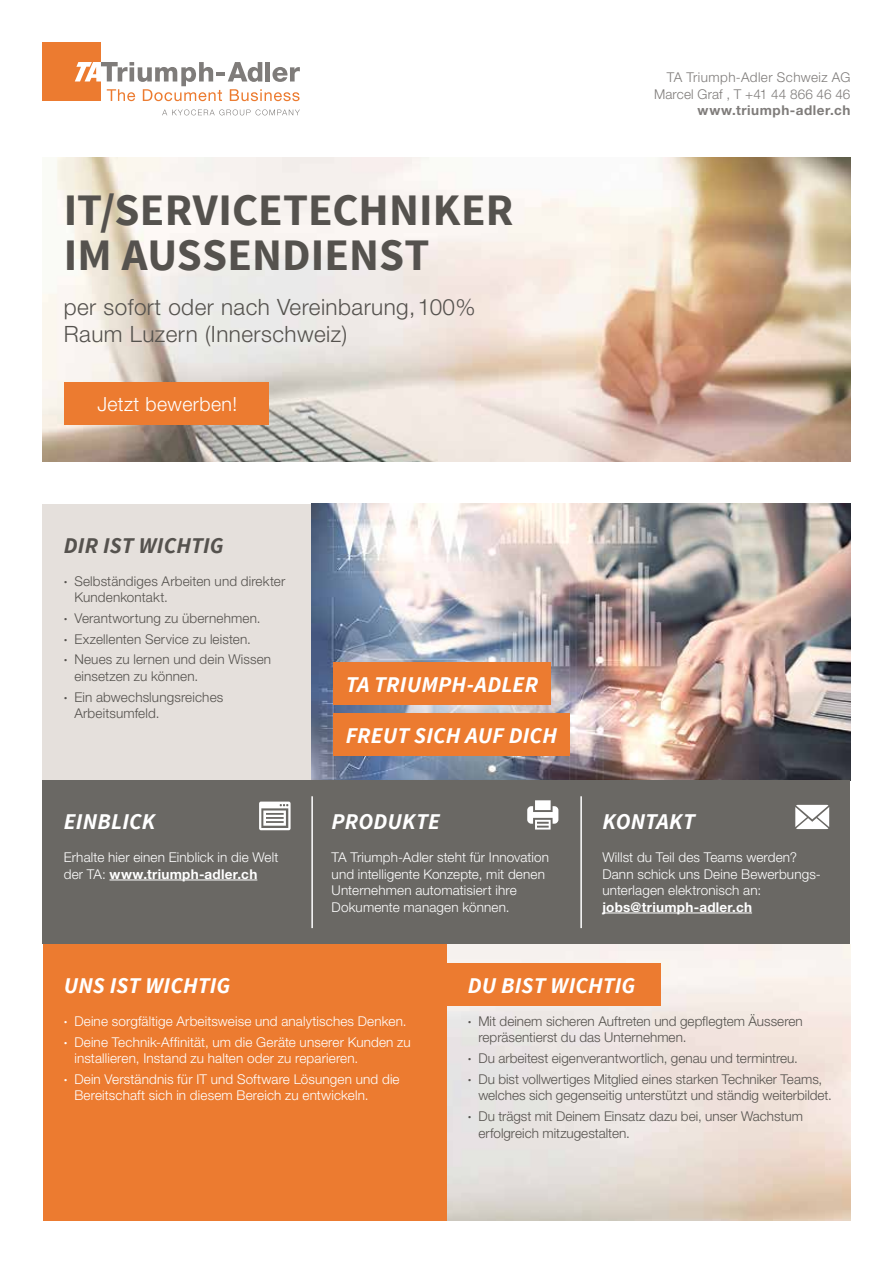
<style>
.page{position:relative;width:893px;height:1263px;background:#fff}
.page>*{position:absolute;margin:0;border:0;box-sizing:border-box;transform-origin:0 0}
.t1{font:700 45px/45px "Source Sans Pro";color:#55524e}
.t2{font:italic 700 22.5px "Source Sans Pro";letter-spacing:.005em;color:#fff}
.t3{font:300 22.5px/27px "Helvetica Neue LT Std";letter-spacing:.02em;color:#55524e}
.t4{font:italic 700 22.5px "Source Sans Pro";letter-spacing:.005em;color:#55524e}
.t5{font:300 19.5px "Helvetica Neue LT Std";letter-spacing:.02em;color:#fff}
.t6{font:300 13.5px/20.7px "Helvetica Neue LT Std";letter-spacing:.005em;color:#55524e}
.t7{font:300 13.5px/16.5px "Helvetica Neue LT Std";letter-spacing:.01em;color:#fff}
.t8{font:300 13.5px/16.5px "Helvetica Neue LT Std";letter-spacing:.015em;color:#7f7c7a;text-align:right}
.t9{font:700 13.5px "Helvetica Neue LT Std";letter-spacing:.02em;color:#fff}
.t10{font:700 13.5px "Helvetica Neue LT Std";letter-spacing:.04em;color:#7f7c7a}
.s1{font-weight:700}
</style>
<div class="page">
<img style="left:446px;top:944px;width:404px;height:276px">
<div style="left:43px;top:43px;width:58px;height:58px;background:#ec7b30"></div>
<svg style="left:75px;top:62px;width:225px;height:39px"></svg>
<svg style="left:162px;top:109px;width:138px;height:6px"></svg>
<img style="left:43px;top:157px;width:807px;height:304px">
<div style="left:43px;top:944px;width:403px;height:276px;background:#ec7b30"></div>
<div style="left:43px;top:504px;width:269px;height:276px;background:#e5e0dc"></div>
<div style="left:64px;top:383px;width:205px;height:42px;background:#ec7b30"></div>
<div style="left:445px;top:963px;width:215px;height:42px;background:#ec7b30"></div>
<img style="left:312px;top:504px;width:538px;height:276px">
<div style="left:333px;top:662px;width:217px;height:43px;background:#ec7b30"></div>
<div style="left:333px;top:713px;width:236px;height:43px;background:#ec7b30"></div>
<div style="left:43px;top:780px;width:807px;height:164px;background:#6a6864"></div>
<hr style="left:602px;top:913px;width:150px;height:1px;background:#fff">
<hr style="left:110px;top:880px;width:147px;height:1px;background:#fff">
<hr style="left:580px;top:796px;width:2px;height:132px;background:#fff">
<hr style="left:311px;top:796px;width:2px;height:132px;background:#fff">
<svg style="left:795px;top:805px;width:34px;height:24px"></svg>
<svg style="left:527px;top:800px;width:31px;height:29px"></svg>
<svg style="left:259px;top:801px;width:32px;height:29px"></svg>
<h1 class="t1" style="left:64px;top:189px;width:451px">IT/SERVICETECHNIKER<br>IM AUSSENDIENST</h1>
<h2 class="t3" style="left:64px;top:293px;width:413px">per sofort oder nach Vereinbarung,100%<br>Raum Luzern (Innerschweiz)</h2>
<h3 class="t5" style="left:97px;top:392px;width:141px">Jetzt bewerben!</h3>
<p class="t8" style="left:654px;top:69px;width:198px">TA Triumph-Adler Schweiz AG<br>Marcel Graf , T +41 44 866 46 46</p>
<p class="t10" style="left:697px;top:102px;width:154px">www.triumph-adler.ch</p>
<h2 class="t4" style="left:64px;top:531px;width:161px">DIR IST WICHTIG</h2>
<p class="t6" style="left:74px;top:572px;width:212px;line-height:16.5px;text-indent:-11px"><span class="s1">·</span> Selbständiges Arbeiten und direkter<br>Kundenkontakt.</p>
<p class="t6" style="left:64px;top:607px;width:209px"><span class="s1">·</span> Verantwortung zu übernehmen.<br><span class="s1">·</span> Exzellenten Service zu leisten.<br><span class="s1">·</span> Neues zu lernen und dein Wissen</p>
<p class="t6" style="left:64px;top:665px;width:161px;text-indent:11px">einsetzen zu können.<br><span class="s1">·</span> Ein abwechslungsreiches</p>
<p class="t6" style="left:74px;top:703px;width:87px">Arbeitsumfeld.</p>
<h2 class="t2" style="left:64px;top:807px;width:93px">EINBLICK</h2>
<p class="t7" style="left:64px;top:849px;width:216px">Erhalte hier einen Einblick in die Welt der TA: <span class="s1">www.triumph-adler.ch</span></p>
<h2 class="t2" style="left:346px;top:670px;width:194px">TA TRIUMPH-ADLER</h2>
<h2 class="t2" style="left:346px;top:721px;width:213px">FREUT SICH AUF DICH</h2>
<h2 class="t2" style="left:332px;top:807px;width:110px">PRODUKTE</h2>
<p class="t7" style="left:332px;top:849px;width:219px">TA Triumph-Adler steht für Innovation und intelligente Konzepte, mit denen Unternehmen automatisiert ihre Dokumente managen können.</p>
<h2 class="t2" style="left:602px;top:807px;width:94px">KONTAKT</h2>
<p class="t7" style="left:602px;top:849px;width:220px">Willst du Teil des Teams werden?<br>Dann schick uns Deine Bewerbungs&shy;unterlagen elektronisch an:</p>
<p class="t9" style="left:602px;top:898px;width:151px">jobs@triumph-adler.ch</p>
<h2 class="t2" style="left:64px;top:971px;width:168px">UNS IST WICHTIG</h2>
<p class="t7" style="left:64px;top:1010px;width:349px;line-height:20.7px"><span class="s1">·</span> Deine sorgfältige Arbeitsweise und analytisches Denken. <span class="s1">·</span> Deine Technik-Affinität, um die Geräte unserer Kunden zu</p>
<p class="t7" style="left:64px;top:1048px;width:337px;line-height:20.7px;text-indent:11px">installieren, Instand zu halten oder zu reparieren.<br><span class="s1">·</span> Dein Verständnis für IT und Software Lösungen und die</p>
<p class="t7" style="left:74px;top:1087px;width:296px">Bereitschaft sich in diesem Bereich zu entwickeln.</p>
<h2 class="t2" style="left:468px;top:971px;width:169px">DU BIST WICHTIG</h2>
<p class="t6" style="left:478px;top:1012px;width:326px;line-height:16.5px;text-indent:-11px"><span class="s1">·</span> Mit deinem sicheren Auftreten und gepflegtem Äusseren repräsentierst du das Unternehmen.</p>
<p class="t6" style="left:468px;top:1048px;width:356px"><span class="s1">·</span> Du arbeitest eigenverantwortlich, genau und termintreu.<br><span class="s1">·</span> Du bist vollwertiges Mitglied eines starken Techniker Teams,</p>
<p class="t6" style="left:468px;top:1085px;width:366px;text-indent:11px">welches sich gegenseitig unterstützt und ständig weiterbildet. <span class="s1">·</span> Du trägst mit Deinem Einsatz dazu bei, unser Wachstum</p>
<p class="t6" style="left:478px;top:1122px;width:153px">erfolgreich mitzugestalten.</p>
</div>
